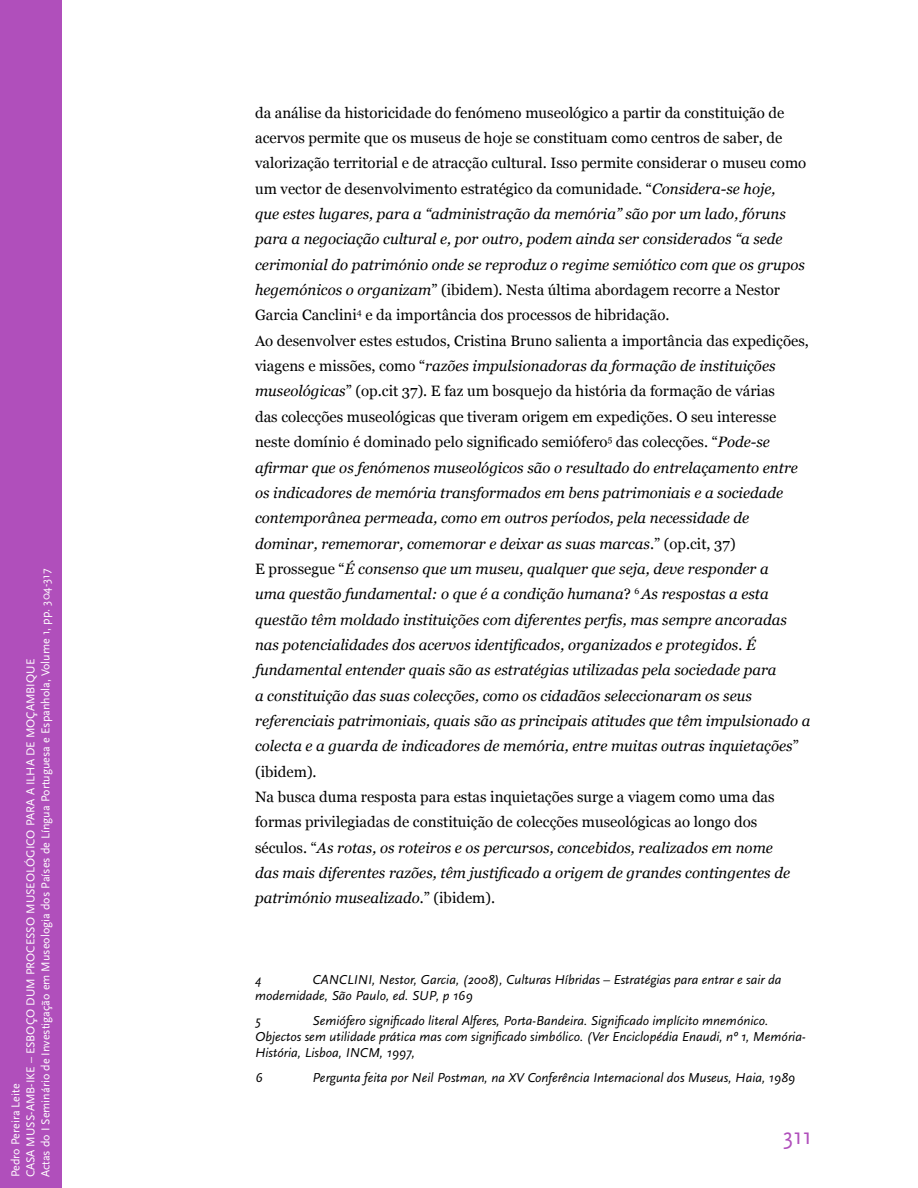
<style>
.page{position:relative;width:918px;height:1188px;background:#fff}
.page>*{position:absolute;margin:0;border:0;box-sizing:border-box;transform-origin:0 0}
.t1{font:24px "Scala Sans Pro";color:#b04fbb}
.t2{font:italic 15px/25.3px "Georgia";color:#000}
.t3{font:italic 13.5px/16.2px "Scala Sans Pro";color:#000}
.t4{font:12px/15px "Scala Sans Pro";color:#fff}
.s1{font-style:normal}
</style>
<div class="page">
<div style="left:0;top:0;width:62px;height:1188px;background:#b04fbb"></div>
<p class="t4" style="left:9px;top:1177px;width:610px;rotate:-90deg">Pedro Pereira Leite<br>CASA MUSS-AMB-IKE – ESBOÇO DUM PROCESSO MUSEOLÓGICO PARA A ILHA DE MOÇAMBIQUE<br>Actas do I Seminário de Investigação em Museologia dos Países de Língua Portuguesa e Espanhola, Volume 1, pp. 304-317</p>
<p class="t2" style="left:255px;top:101px;width:557px"><span class="s1">da análise da historicidade do fenómeno museológico a partir da constituição de acervos permite que os museus de hoje se constituam como centros de saber, de valorização territorial e de atracção cultural. Isso permite considerar o museu como um vector de desenvolvimento estratégico da comunidade. “</span>Considera-se hoje,<br>que estes lugares, para a “administração da memória” são por um lado, fóruns para a negociação cultural e, por outro, podem ainda ser considerados “a sede cerimonial do património onde se reproduz o regime semiótico com que os grupos hegemónicos o organizam<span class="s1">” (ibidem). Nesta última abordagem recorre a Nestor Garcia Canclini</span><sup>4</sup> <span class="s1">e da importância dos processos de hibridação.<br>Ao desenvolver estes estudos, Cristina Bruno salienta a importância das expedições, viagens e missões, como “</span>razões impulsionadoras da formação de instituições museológicas<span class="s1">” (op.cit 37). E faz um bosquejo da história da formação de várias<br>das colecções museológicas que tiveram origem em expedições. O seu interesse neste domínio é dominado pelo significado semiófero</span><sup>5</sup> <span class="s1">das colecções. “</span>Pode-se afirmar que os fenómenos museológicos são o resultado do entrelaçamento entre os indicadores de memória transformados em bens patrimoniais e a sociedade contemporânea permeada, como em outros períodos, pela necessidade de dominar, rememorar, comemorar e deixar as suas marcas<span class="s1">.” (op.cit, 37)<br>E prossegue “</span>É consenso que um museu, qualquer que seja, deve responder a<br>uma questão fundamental: o que é a condição humana<span class="s1">?</span> <sup>6</sup> As respostas a esta questão têm moldado instituições com diferentes perfis, mas sempre ancoradas nas potencialidades dos acervos identificados, organizados e protegidos. É fundamental entender quais são as estratégias utilizadas pela sociedade para<br>a constituição das suas colecções, como os cidadãos seleccionaram os seus referenciais patrimoniais, quais são as principais atitudes que têm impulsionado a colecta e a guarda de indicadores de memória, entre muitas outras inquietações<span class="s1">” (ibidem).<br>Na busca duma resposta para estas inquietações surge a viagem como uma das formas privilegiadas de constituição de colecções museológicas ao longo dos séculos. “</span>As rotas, os roteiros e os percursos, concebidos, realizados em nome<br>das mais diferentes razões, têm justificado a origem de grandes contingentes de património musealizado.<span class="s1">” (ibidem).</span></p>
<p class="t3" style="left:255px;top:972px;width:528px;text-indent:57px">CANCLINI, Nestor, Garcia, (2008), Culturas Híbridas – Estratégias para entrar e sair da modernidade, São Paulo, ed. SUP, p 169</p>
<p class="t3" style="left:255px;top:1013px;width:7px">5</p>
<p class="t3" style="left:255px;top:972px;width:8px">4</p>
<p class="t3" style="left:255px;top:1013px;width:552px;text-indent:57px">Semiófero significado literal Alferes, Porta-Bandeira. Significado implícito mnemónico.<br>Objectos sem utilidade prática mas com significado simbólico. (Ver Enciclopédia Enaudi, nº 1, Memória-<br>História, Lisboa, INCM, 1997,</p>
<p class="t3" style="left:255px;top:1070px;width:9px">6</p>
<p class="t3" style="left:312px;top:1070px;width:484px">Pergunta feita por Neil Postman, na XV Conferência Internacional dos Museus, Haia, 1989</p>
<h1 class="t1" style="left:783px;top:1124px;width:31px">311</h1>
</div>
